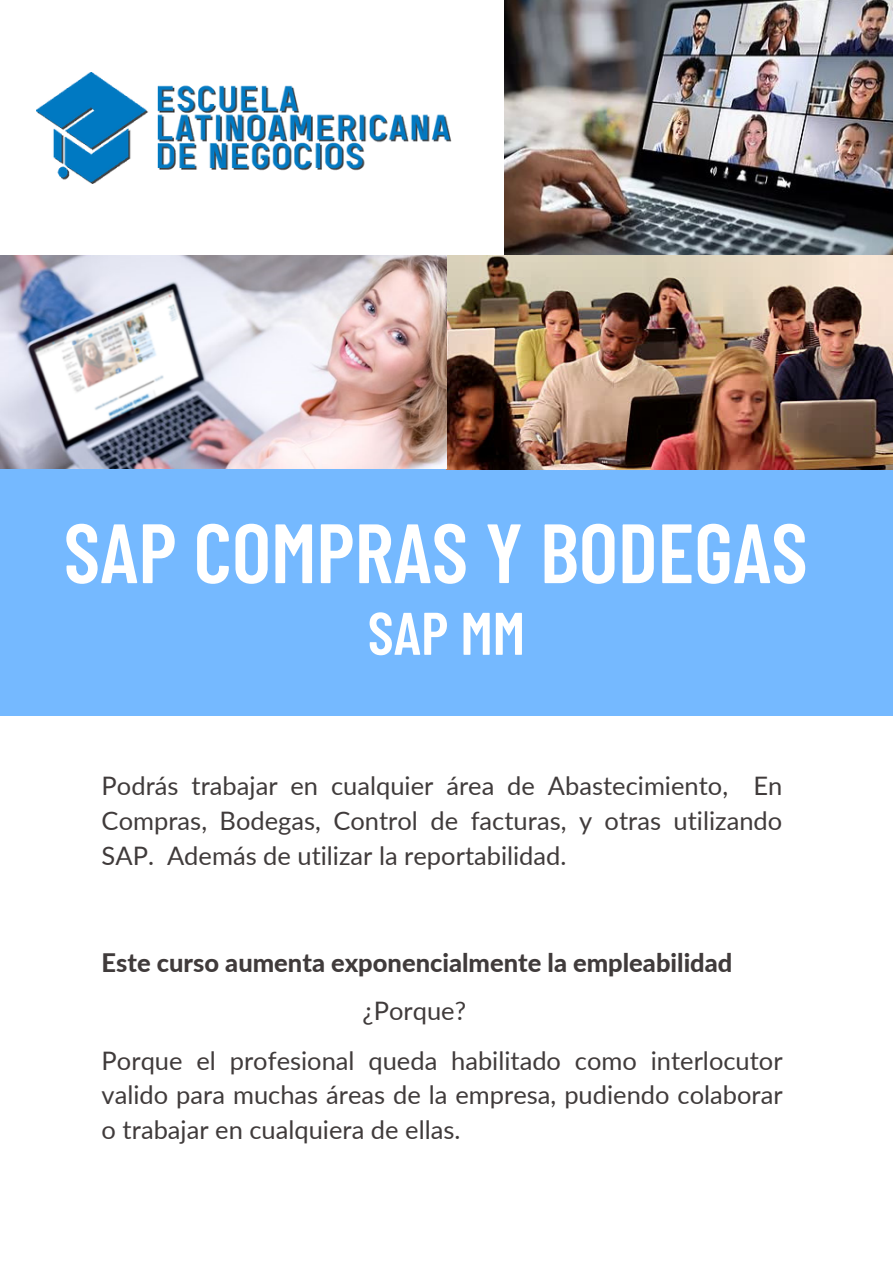
<style>
.page{position:relative;width:893px;height:1264px;background:#fff}
.page>*{position:absolute;margin:0;border:0;box-sizing:border-box;transform-origin:0 0}
.t1{font:600 83.85px "Barlow Condensed";color:#fff}
.t2{font:600 60px "Barlow Condensed";color:#fff}
.t3{font:25.5px/34.8px "Lato";color:#403b3b}
.t4{font:800 25.5px "Lato";color:#403b3b}
</style>
<div class="page">
<img style="left:504px;top:0;width:388px;height:255px">
<div style="left:0;top:470px;width:892px;height:245px;background:#75b9ff"></div>
<img style="left:0;top:256px;width:892px;height:213px">
<img style="left:37px;top:72px;width:415px;height:111px">
<h1 class="t1" style="left:64px;top:499px;width:745px">SAP COMPRAS Y BODEGAS</h1>
<h2 class="t2" style="left:367px;top:594px;width:159px">SAP MM</h2>
<p class="t3" style="left:102px;top:768px;width:682px;text-align:justify">Podrás trabajar en cualquier área de Abastecimiento, En Compras, Bodegas, Control de facturas, y otras utilizando SAP. Además de utilizar la reportabilidad.</p>
<p class="t4" style="left:102px;top:946px;width:632px">Este curso aumenta exponencialmente la empleabilidad</p>
<p class="t3" style="left:102px;top:985px;width:682px;line-height:49.5px;text-indent:261px">¿Porque?<br>Porque el profesional queda habilitado como interlocutor</p>
<p class="t3" style="left:102px;top:1077px;width:682px">valido para muchas áreas de la empresa, pudiendo colaborar o trabajar en cualquiera de ellas.</p>
</div>
